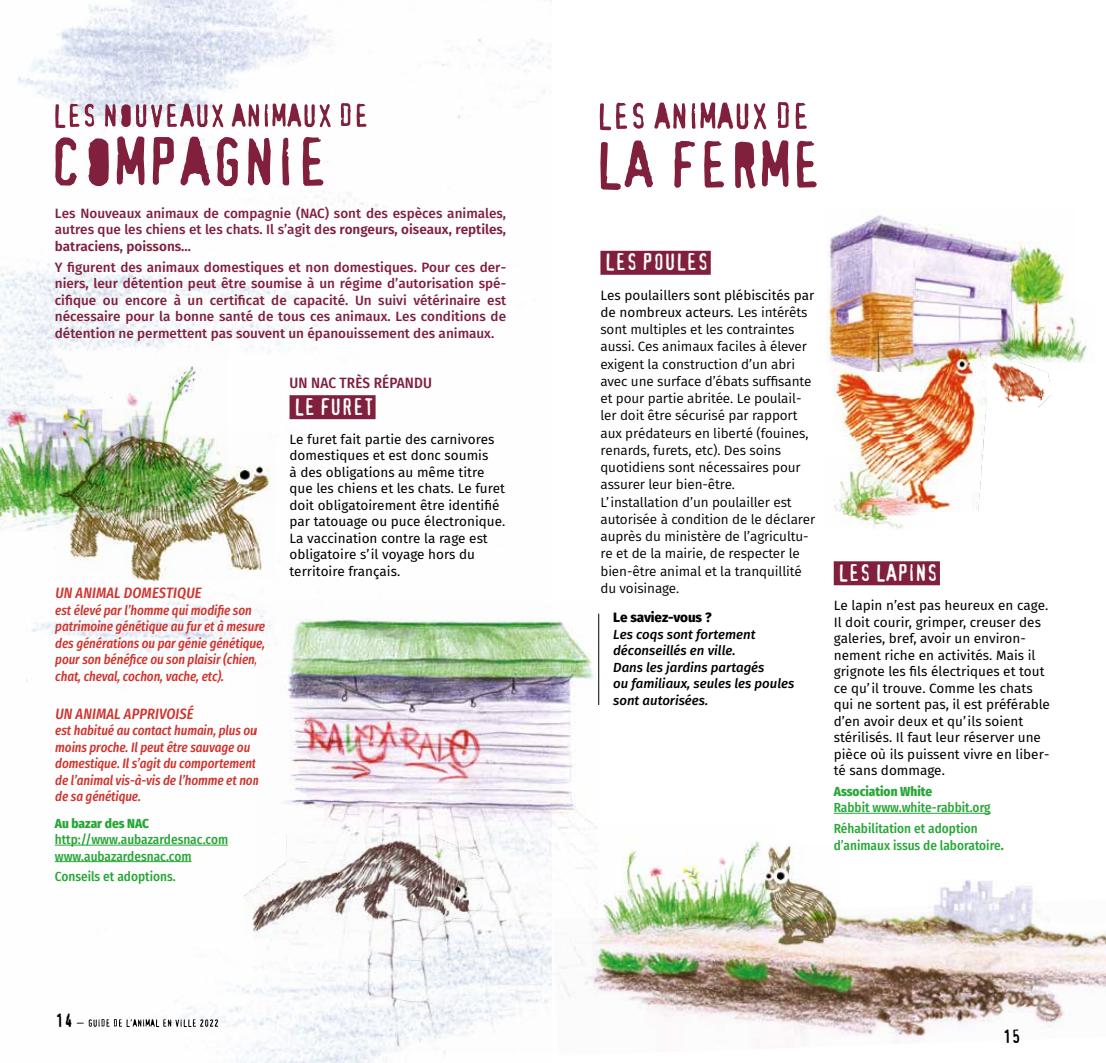
<style>
.page{position:relative;width:1106px;height:1063px;background:#fff}
.page>*{position:absolute;margin:0;border:0;box-sizing:border-box;transform-origin:0 0}
.t1{font:22.5px "Confidential";color:#fff}
.t2{font:18px "Confidential";color:#000}
.t3{font:italic 500 15px "Fira Sans Condensed";letter-spacing:.01em;color:#cf342e}
.t4{font:500 15px "Fira Sans Condensed";letter-spacing:.01em;color:#80203d}
.t5{font:13.5px/16.5px "Fira Sans";color:#000}
.t6{font:13.5px/17.2px "Fira Sans";letter-spacing:-.01em;color:#000}
.t7{font:500 13.5px/16.5px "Fira Sans";color:#80203d;text-align:justify}
.t8{font:italic 500 13.5px/16.6px "Fira Sans Condensed";letter-spacing:-.01em;color:#cf342e}
.t9{font:800 13.5px "Fira Sans";letter-spacing:-.01em;color:#000}
.t10{font:500 13.2px/20.7px "Fira Sans Condensed";color:#27a737}
.t11{font:italic 500 13.2px/16.5px "Fira Sans";color:#000}
.t12{font:800 13.2px "Fira Sans Condensed";color:#27a737}
.s1{font-weight:600}
.s2{font-style:inherit}
.s3{font-weight:800}
</style>
<div class="page">
<img style="left:598px;top:909px;width:508px;height:132px">
<img style="left:0;top:0;width:551px;height:1063px">
<img style="left:0;top:332px;width:228px;height:200px">
<img style="left:598px;top:840px;width:164px;height:97px">
<img style="left:244px;top:835px;width:12px;height:104px">
<div style="left:289px;top:395px;width:86px;height:24px;background:#80203d"></div>
<img style="left:56px;top:432px;width:219px;height:149px">
<img style="left:751px;top:845px;width:90px;height:105px">
<div style="left:600px;top:251px;width:110px;height:24px;background:#80203d"></div>
<div style="left:833px;top:561px;width:107px;height:24px;background:#80203d"></div>
<hr style="left:833px;top:813px;width:157px;height:1px;background:#27a737">
<svg style="left:77px;top:1019px;width:141px;height:8px"></svg>
<img style="left:256px;top:601px;width:342px;height:451px">
<svg style="left:55px;top:136px;width:268px;height:50px"></svg>
<svg style="left:55px;top:103px;width:311px;height:25px"></svg>
<svg style="left:600px;top:102px;width:206px;height:28px"></svg>
<svg style="left:600px;top:140px;width:216px;height:50px"></svg>
<hr style="left:598px;top:614px;width:1px;height:91px;background:#000">
<img style="left:1075px;top:320px;width:19px;height:42px">
<img style="left:842px;top:512px;width:74px;height:17px">
<img style="left:833px;top:371px;width:153px;height:141px">
<img style="left:826px;top:215px;width:249px;height:156px">
<img style="left:991px;top:362px;width:60px;height:46px">
<hr style="left:55px;top:845px;width:173px;height:1px;background:#27a737">
<hr style="left:55px;top:861px;width:137px;height:1px;background:#27a737">
<img style="left:20px;top:408px;width:140px;height:74px">
<img style="left:928px;top:880px;width:109px;height:57px">
<p class="t7" style="left:55px;top:204px;width:453px">Les Nouveaux animaux de compagnie (NAC) sont des espèces animales, autres que les chiens et les chats. Il s’agit de<span class="s1">s rongeurs, oiseaux, reptiles, batraciens, poissons…</span></p>
<p class="t7" style="left:55px;top:258px;width:453px">Y figurent des animaux domestiques et non domestiques. Pour ces der&shy;niers, leur détention peut être soumise à un régime d’autorisation spé&shy;cifique ou encore à un certificat de capacité. Un suivi vétérinaire est nécessaire pour la bonne santé de tous ces animaux. Les conditions de détention ne permettent pas souvent un épanouissement des animaux.</p>
<p class="t3" style="left:55px;top:582px;width:148px">UN ANIMAL DOMESTIQUE</p>
<p class="t8" style="left:55px;top:601px;width:211px">est élevé par l’homme qui modifie son patrimoine génétique au fur et à mesure des générations ou par génie génétique, pour son bénéfice ou son plaisir (chien, chat, cheval, cochon, vache, etc).</p>
<p class="t3" style="left:55px;top:703px;width:140px">UN ANIMAL APPRIVOISÉ</p>
<p class="t8" style="left:55px;top:722px;width:205px">est habitué au contact humain, plus ou moins proche. Il peut être sauvage ou domestique. Il s’agit du comportement de l’animal vis-à-vis de l’homme et non de sa génétique.</p>
<p class="t12" style="left:55px;top:812px;width:96px">Au bazar des NAC</p>
<p class="t10" style="left:55px;top:831px;width:175px;line-height:16.5px">http://www.aubazardesnac.com www.aubazardesnac.com</p>
<p class="t10" style="left:55px;top:866px;width:122px">Conseils et adoptions.</p>
<p class="t4" style="left:289px;top:370px;width:144px">UN NAC TRÈS RÉPANDU</p>
<h1 class="t1" style="left:294px;top:397px;width:81px">LE FURET</h1>
<p class="t5" style="left:289px;top:431px;width:217px">Le furet fait partie des carnivores domestiques et est donc soumis<br>à des obligations au même titre que les chiens et les chats. Le furet doit obligatoirement être identifié par tatouage ou puce électronique.<br>La vaccination contre la rage est obligatoire s’il voyage hors du territoire français.</p>
<h2 class="t2" style="left:55px;top:1013px;width:19px">14</h2>
<h1 class="t1" style="left:604px;top:253px;width:106px">LES POULES</h1>
<p class="t6" style="left:600px;top:286px;width:216px"><span class="s2">Les poulaillers sont plébiscités par de nombreux acteurs.</span> Les intérêts sont multiples et les contraintes aussi. Ces animaux faciles à élever exigent la construction d’un abri avec une surface d’ébats suffisante et pour partie abritée. Le poulail&shy;ler doit être sécurisé par rapport aux prédateurs en liberté (fouines, renards, furets, etc). Des soins quotidiens sont nécessaires pour assurer leur bien-être.<br>L’installation d’un poulailler est autorisée à condition de le déclarer auprès du ministère de l’agricultu&shy;re et de la mairie, de respecter le bien-être animal et la tranquillité du voisinage.</p>
<p class="t9" style="left:613px;top:606px;width:100px">Le saviez-vous ?</p>
<p class="t11" style="left:613px;top:626px;width:182px">Les coqs sont fortement déconseillés en ville.<br>Dans les jardins partagés<br>ou familiaux, seules les poules sont autorisées.</p>
<h1 class="t1" style="left:838px;top:563px;width:101px">LES LAPINS</h1>
<p class="t5" style="left:833px;top:597px;width:218px">Le lapin n’est pas heureux en cage.<br>Il doit courir, grimper, creuser des galeries, bref, avoir un environ&shy;nement riche en activités. Mais il grignote les fils électriques et tout ce qu’il trouve. Comme les chats qui ne sortent pas, il est préférable d’en avoir deux et qu’ils soient stérilisés. Il faut leur réserver une pièce où ils puissent vivre en liber&shy;té sans dommage.</p>
<p class="t12" style="left:833px;top:780px;width:100px">Association White</p>
<p class="t10" style="left:833px;top:797px;width:158px">Rabbit www.white-rabbit.org<br>Réhabilitation et adoption</p>
<p class="t10" style="left:833px;top:834px;width:171px">d’animaux issus de laboratoire<span class="s3">.</span></p>
<h2 class="t2" style="left:1002px;top:1029px;width:19px">15</h2>
</div>
